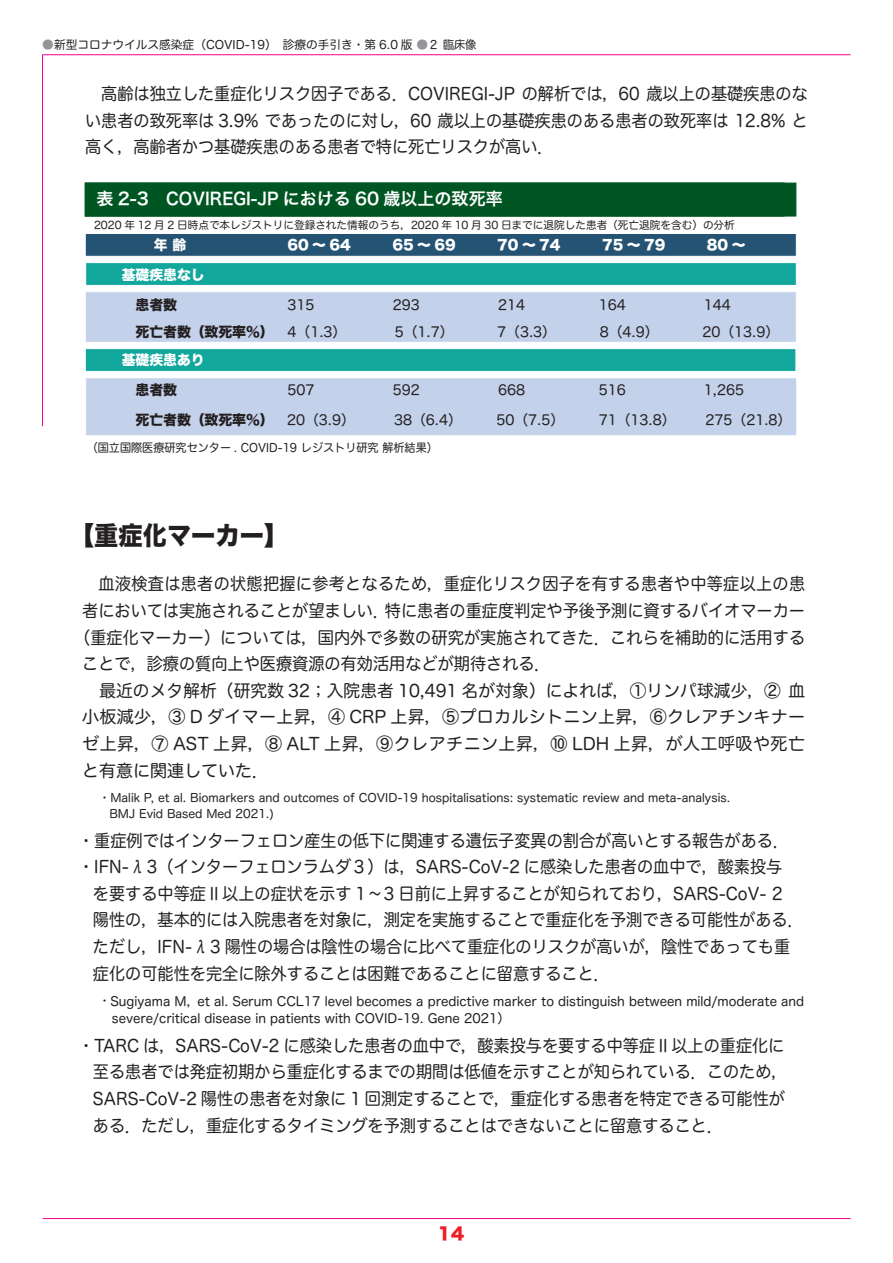
<style>
.page{position:relative;width:893px;height:1263px;background:#fff}
.page>*{position:absolute;margin:0;border:0;box-sizing:border-box;transform-origin:0 0}
.t1{font:25.5px "Hira Kaku Std W8";color:#231f20;scale:.95 1}
.t2{font:16.95px/26.5px "Hira Maru Pro N W4";color:#231f20;text-align:justify;scale:.95 1}
.t3{font:16.95px/26.5px "Hira Maru Pro N W4";color:#231f20;text-align:justify}
.t4{font:16.95px/26.5px "Hira Maru Pro N W4";letter-spacing:.02em;color:#231f20;text-align:right;scale:.95 1}
.t5{font:16.95px "Hiragino Sans W6";color:#fff}
.t6{font:16.95px "Hira Kaku Std N W8";color:#ee1d23}
.t7{font:13.8px "Hira Maru Pro N W4";color:#231f20}
.t8{font:13.8px "Hira Kaku Std W8";color:#fff}
.t9{font:13.8px "Hira Kaku Std W8";color:#231f20}
.t10{font:12.75px "Hira Maru Pro N W4";color:#231f20}
.t11{font:11.7px "Hira Maru Pro N W4";color:#231f20}
.t12{font:11.7px "Hira Maru Pro N W4";color:#231f20;scale:.95 1}
.t13{font:10.65px "Hira Maru Pro N W4";color:#231f20}
.s1{color:#939598}
.s2{font-family:"Hira Kaku Pro N W6"}
.s3{font-size:11.7px}
</style>
<div class="page">
<hr style="left:43px;top:54px;width:807px;height:1px;background:#ed028c">
<hr style="left:42px;top:55px;width:1px;height:371px;background:#ed028c">
<hr style="left:43px;top:1218px;width:808px;height:1px;background:#ed028c">
<div style="left:85px;top:348px;width:711px;height:24px;background:#12a79d;border:1px solid #fff"></div>
<div style="left:85px;top:262px;width:711px;height:24px;background:#12a79d;border:1px solid #fff"></div>
<div style="left:85px;top:183px;width:711px;height:33px;background:#005623"></div>
<div style="left:85px;top:233px;width:711px;height:23px;background:#245374;border:1px solid #fff"></div>
<div style="left:85px;top:377px;width:712px;height:59px;background:#c3d1ea;border:1px solid #fff"></div>
<div style="left:85px;top:291px;width:711px;height:52px;background:#c3d1ea;border:1px solid #fff"></div>
<p class="t11" style="left:42px;top:34px;width:435px"><span class="s1">●</span>新型コロナウイルス感染症（COVID-19）　診療の手引き・第 6.0 版 <span class="s1">●</span>２臨床像</p>
<p class="t2" style="left:85px;top:79px;width:762px">　高齢は独立した重症化リスク因子である．COVIREGI-JP の解析では，60 歳以上の基礎疾患のない患者の致死率は 3.9% であったのに対し，60 歳以上の基礎疾患のある患者の致死率は 12.8% と高く，高齢者かつ基礎疾患のある患者で特に死亡リスクが高い．</p>
<p class="t5" style="left:166px;top:184px;width:338px"><span class="s2">COVIREGI-JP</span> における 60 歳以上の致死率</p>
<p class="t5" style="left:97px;top:185px;width:55px">表 6 2</p>
<p class="t5" style="left:118px;top:184px;width:33px">2-3</p>
<p class="t13" style="left:94px;top:216px;width:642px">2020 年 12 月 2 日時点で本レジストリに登録された情報のうち，2020 年 10 月 30 日までに退院した患者（死亡退院を含む）の分析</p>
<p class="t8" style="left:707px;top:237px;width:39px">80〜</p>
<p class="t5" style="left:173px;top:185px;width:189px">検体採取時の個人防護具</p>
<p class="t8" style="left:154px;top:237px;width:34px">年齢</p>
<p class="t8" style="left:122px;top:267px;width:84px">基礎疾患なし</p>
<p class="t8" style="left:287px;top:237px;width:65px">60〜 64</p>
<p class="t8" style="left:392px;top:237px;width:65px">65〜 69</p>
<p class="t8" style="left:602px;top:237px;width:65px">75〜 79</p>
<p class="t8" style="left:497px;top:237px;width:65px">70〜 74</p>
<p class="t9" style="left:136px;top:297px;width:43px">患者数</p>
<p class="t7" style="left:287px;top:293px;width:29px">315</p>
<p class="t7" style="left:393px;top:293px;width:29px">293</p>
<p class="t7" style="left:498px;top:293px;width:29px">214</p>
<p class="t7" style="left:599px;top:293px;width:29px">164</p>
<p class="t7" style="left:704px;top:293px;width:29px">144</p>
<p class="t9" style="left:136px;top:325px;width:140px">死亡者数（致死率％(</p>
<p class="t8" style="left:122px;top:352px;width:84px">基礎疾患あり</p>
<p class="t7" style="left:288px;top:320px;width:60px">4)1.3(</p>
<p class="t7" style="left:395px;top:320px;width:60px">5)1.7(</p>
<p class="t7" style="left:497px;top:320px;width:60px">7)3.3(</p>
<p class="t7" style="left:600px;top:320px;width:60px">8)4.9(</p>
<p class="t7" style="left:702px;top:320px;width:78px">20)13.9(</p>
<p class="t9" style="left:136px;top:382px;width:43px">患者数</p>
<p class="t7" style="left:287px;top:378px;width:29px">507</p>
<p class="t7" style="left:393px;top:378px;width:29px">592</p>
<p class="t7" style="left:498px;top:378px;width:29px">668</p>
<p class="t7" style="left:599px;top:378px;width:29px">516</p>
<p class="t7" style="left:704px;top:378px;width:42px">1,265</p>
<p class="t7" style="left:287px;top:407px;width:69px">20)3.9(</p>
<p class="t7" style="left:394px;top:407px;width:69px">38)6.4(</p>
<p class="t9" style="left:136px;top:412px;width:140px">死亡者数（致死率％(</p>
<p class="t12" style="left:87px;top:437px;width:371px">（国立国際医療研究センター . COVID-19 レジストリ研究解析結果(</p>
<p class="t7" style="left:496px;top:407px;width:69px">50)7.5(</p>
<p class="t7" style="left:599px;top:407px;width:78px">71)13.8(</p>
<p class="t7" style="left:705px;top:407px;width:87px">275)21.8(</p>
<p class="t1" style="left:70px;top:521px;width:231px">【重症化マーカー【</p>
<p class="t4" style="left:82px;top:570px;width:762px">　血液検査は患者の状態把握に参考となるため，重症化リスク因子を有する患者や中等症以上の患特に患者の重症度判定や予後予測に資するバイオマーカー</p>
<p class="t2" style="left:82px;top:596px;width:325px">者においては実施されることが望ましい．</p>
<p class="t2" style="left:74px;top:623px;width:771px">（重症化マーカー）については，国内外で多数の研究が実施されてきた．これらを補助的に活用する</p>
<p class="t2" style="left:82px;top:649px;width:495px">ことで，診療の質向上や医療資源の有効活用などが期待される．</p>
<p class="t3" style="left:82px;top:676px;width:724px;text-indent:17px">最近のメタ解析（研究数 32；入院患者 10,491 名が対象）によれば，①リンパ球減少，② 血小板減少，③ D ダイマー上昇，④ CRP 上昇，⑤プロカルシトニン上昇，⑥クレアチンキナーゼ上昇，⑦ AST 上昇，⑧ ALT 上昇，⑨クレアチニン上昇，⑩ LDH 上昇，が人工呼吸や死亡と有意に関連していた．</p>
<p class="t11" style="left:99px;top:787px;width:633px">・Malik ,P et al. Biomarkers and outcomes of COVID-19 hospitalisations: systematic review and meta-analysis.</p>
<p class="t11" style="left:109px;top:803px;width:166px">BMJ Evid Based Med 2021.(</p>
<p class="t2" style="left:78px;top:826px;width:750px">・重症例ではインターフェロン産生の低下に関連する遺伝子変異の割合が高いとする報告がある．</p>
<p class="t2" style="left:78px;top:852px;width:743px">・IFN λ- 3（インターフェロンラムダ３）は，SARS-CoV-2 に感染した患者の血中で，酸素投与</p>
<p class="t2" style="left:93px;top:879px;width:727px">を要する中等症Ⅱ以上の症状を示す 1 〜 3 日前に上昇することが知られており，SARS-CoV 2-</p>
<p class="t2" style="left:93px;top:906px;width:750px">陽性の，基本的には入院患者を対象に，測定を実施することで重症化を予測できる可能性がある．</p>
<p class="t2" style="left:93px;top:932px;width:735px">ただし，IFN λ- 3 陽性の場合は陰性の場合に比べて重症化のリスクが高いが，陰性であっても重</p>
<p class="t2" style="left:93px;top:959px;width:546px">症化の可能性を完全に除外することは困難であることに留意すること．</p>
<p class="t10" style="left:197px;top:990px;width:608px">et al. Serum CCL17 level becomes a predictive marker to distinguish between mild/moderate and</p>
<p class="t10" style="left:99px;top:990px;width:102px"><span class="s3">・</span>Sugiyama M，</p>
<p class="t10" style="left:112px;top:1007px;width:400px">severe/critical disease in patients with COVID-19. Gene 2021(</p>
<p class="t2" style="left:78px;top:1031px;width:745px">・TARC は，SARS-CoV-2 に感染した患者の血中で，酸素投与を要する中等症Ⅱ以上の重症化に</p>
<p class="t2" style="left:93px;top:1058px;width:733px">至る患者では発症初期から重症化するまでの期間は低値を示すことが知られている．このため，</p>
<p class="t2" style="left:93px;top:1084px;width:730px">SARS-CoV-2 陽性の患者を対象に 1 回測定することで，重症化する患者を特定できる可能性が</p>
<p class="t2" style="left:93px;top:1111px;width:665px">ある．ただし，重症化するタイミングを予測することはできないことに留意すること．</p>
<p class="t6" style="left:438px;top:1224px;width:28px">14</p>
</div>
